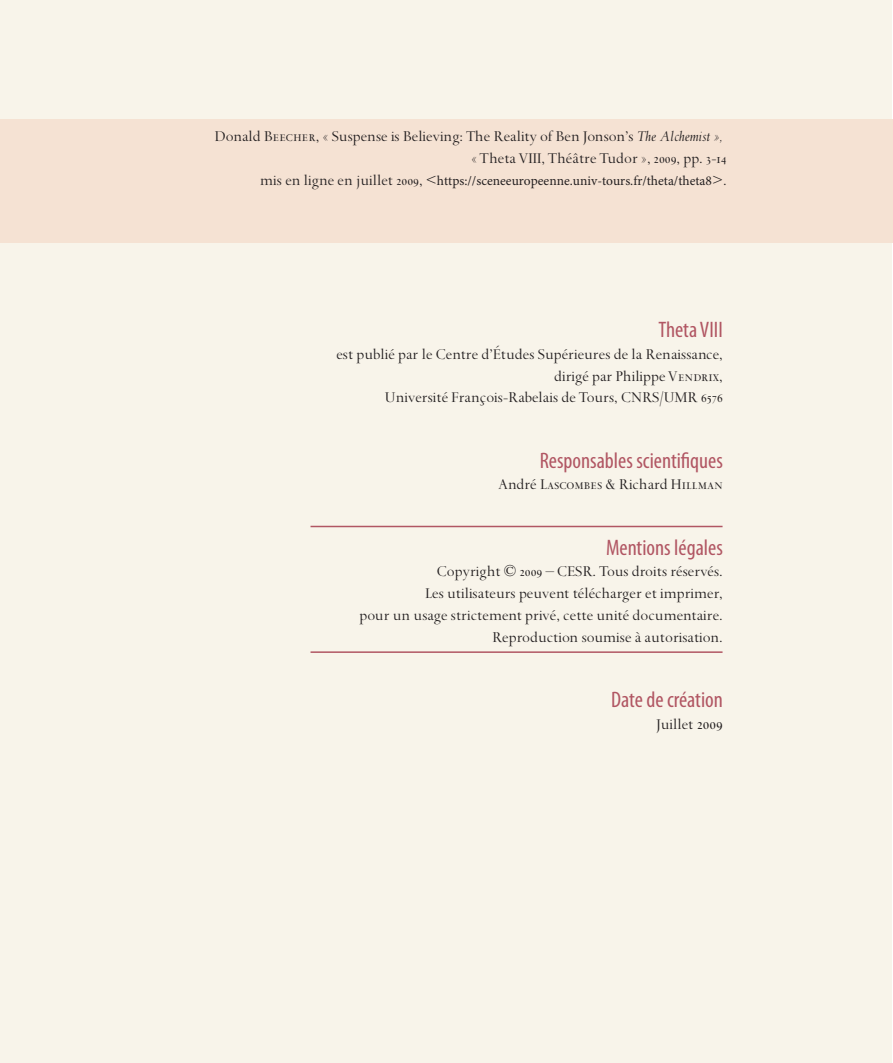
<style>
.page{position:relative;width:893px;height:1063px;background:#fff}
.page>*{position:absolute;margin:0;border:0;box-sizing:border-box;transform-origin:0 0}
.t1{font:condensed 22.5px "Myriad Pro";color:#b15663}
.t2{font:16.5px/21.8px "Spectrum";color:#231f20;text-align:right}
.t3{font:13.5px "Minion Pro";color:#231f20}
.s1{font-family:"Spectrum MT SC"}
.s2{font-style:italic}
.s3{font-family:"Spectrum";font-size:16.5px}
.s4{font-family:"Spectrum MT SC";font-size:16.5px}
.s5{font-family:"Spectrum MT SC";font-size:18.75px}
</style>
<div class="page">
<div style="left:0;top:0;width:891px;height:1063px;background:#f8f4ea"></div>
<hr style="left:310px;top:526px;width:412px;height:1px;background:#b15663">
<hr style="left:310px;top:651px;width:412px;height:2px;background:#b15663">
<div style="left:0;top:119px;width:893px;height:124px;background:#f5e2d3"></div>
<p class="t2" style="left:215px;top:126px;width:513px">Donald B<span class="s1">eecher</span>, « Suspense is Believing: The Reality of Ben Jonson’s <span class="s2">The Alchemist », </span>« Theta VIII, Théâtre Tudor », <span class="s1">2009</span>, pp. <span class="s1">3-14</span></p>
<p class="t3" style="left:260px;top:171px;width:468px"><span class="s3">mis en ligne en juillet</span> <span class="s4">2009</span><span class="s3">, &lt;</span>https://sceneeuropeenne.univ-tours.fr/theta/theta8<span class="s3">&gt;.</span></p>
<h1 class="t1" style="left:658px;top:316px;width:66px">Theta VIII</h1>
<p class="t2" style="left:336px;top:343px;width:388px">est publié par le Centre d’Études Supérieures de la Renaissance, dirigé par Philippe V<span class="s1">endrix,<br></span>Université François-Rabelais de Tours, CNRS/UMR <span class="s1">6576</span></p>
<h1 class="t1" style="left:540px;top:447px;width:185px">Responsables scientifiques</h1>
<p class="t2" style="left:498px;top:474px;width:226px">André L<span class="s1">ascombes</span> &amp; Richard H<span class="s1">illman</span></p>
<h1 class="t1" style="left:606px;top:534px;width:118px">Mentions légales</h1>
<p class="t2" style="left:359px;top:561px;width:365px">Copyright © <span class="s1">2009</span> – CESR. Tous droits réservés.<br>Les utilisateurs peuvent télécharger et imprimer,<br>pour un usage strictement privé, cette unité documentaire.<br>Reproduction soumise à autorisation.</p>
<h1 class="t1" style="left:611px;top:686px;width:113px">Date de création</h1>
<p class="t2" style="left:657px;top:713px;width:68px">Juillet <span class="s5">2009</span></p>
</div>
